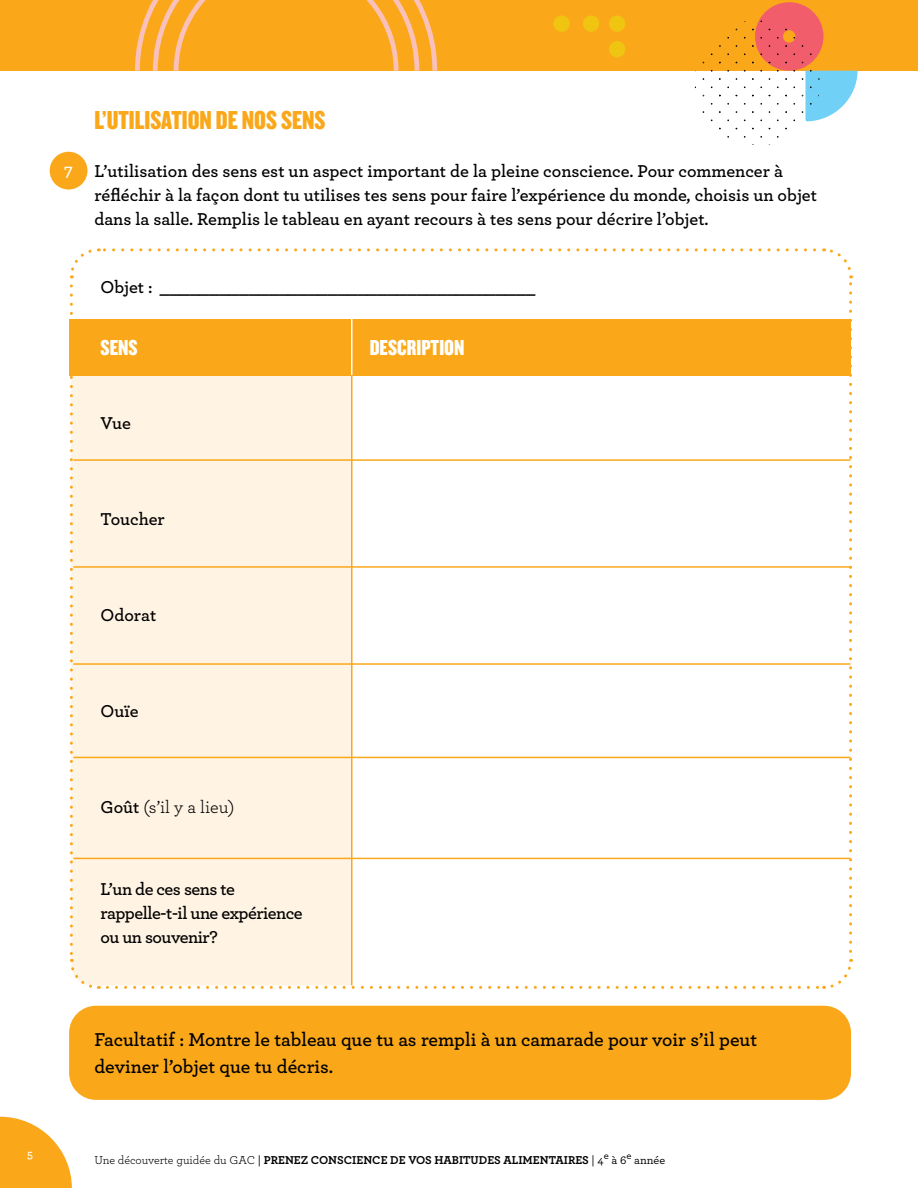
<style>
.page{position:relative;width:918px;height:1188px;background:#fff}
.page>*{position:absolute;margin:0;border:0;box-sizing:border-box;transform-origin:0 0}
.t1{font:27px "Knockout HTF69 Full Liteweight";color:#faa81a}
.t2{font:22.5px "Knockout HTF69 Full Liteweight";color:#fff}
.t3{font:600 19.5px/27px "Archer";color:#000}
.t4{font:600 18px/24px "Archer";color:#000}
.t5{font:600 18px/24px "Archer";letter-spacing:-.03em;color:#000}
.t6{font:18px "Archer";color:#000}
.t7{font:600 18px "Archer";color:#fff}
.t8{font:700 12px "Archer";color:#000}
.t9{font:600 12px "Archer";color:#fff}
.s1{font-weight:600}
.s2{font-weight:400}
.s3{font-weight:500}
</style>
<div class="page">
<div style="left:99px;top:375px;width:252px;height:610px;background:#fff3e3"></div>
<svg style="left:107px;top:986px;width:712px;height:3px"></svg>
<svg style="left:69px;top:286px;width:30px;height:703px;background:#fef2e1"></svg>
<svg style="left:824px;top:959px;width:29px;height:30px"></svg>
<svg style="left:824px;top:248px;width:29px;height:703px"></svg>
<svg style="left:70px;top:248px;width:745px;height:30px"></svg>
<hr style="left:351px;top:369px;width:1px;height:616px;background:#faa81a">
<div style="left:69px;top:319px;width:782px;height:56px;background:#faa81a"></div>
<div style="left:69px;top:1006px;width:782px;height:94px;background:#faa81a;border-radius:27px"></div>
<hr style="left:73px;top:459px;width:777px;height:2px;background:#faa81a">
<hr style="left:73px;top:566px;width:777px;height:2px;background:#faa81a">
<hr style="left:73px;top:663px;width:777px;height:2px;background:#faa81a">
<hr style="left:73px;top:757px;width:777px;height:1px;background:#faa81a">
<hr style="left:73px;top:858px;width:777px;height:1px;background:#faa81a">
<hr style="left:351px;top:319px;width:1px;height:56px;background:#fff">
<div style="left:50px;top:152px;width:37px;height:38px;background:#faa81a;border-radius:50%"></div>
<div style="left:0;top:0;width:918px;height:71px;background:#faa81a"></div>
<svg style="left:752px;top:2px;width:106px;height:119px"></svg>
<div style="left:583px;top:16px;width:16px;height:16px;background:#f0c512;border-radius:50%"></div>
<div style="left:553px;top:16px;width:17px;height:16px;background:#f0c512;border-radius:50%"></div>
<div style="left:609px;top:41px;width:16px;height:16px;background:#f0c512;border-radius:50%"></div>
<div style="left:609px;top:16px;width:16px;height:16px;background:#f0c512;border-radius:50%"></div>
<svg style="left:135px;top:0;width:302px;height:71px"></svg>
<svg style="left:0;top:1117px;width:72px;height:71px"></svg>
<p class="t7" style="left:64px;top:157px;width:10px">7</p>
<h1 class="t1" style="left:94px;top:106px;width:233px">L’UTILISATION DE NOS SENS</h1>
<p class="t4" style="left:94px;top:158px;width:724px">L’utilisation des sens est un aspect important de la pleine conscience. Pour commencer à réfléchir à la façon dont tu utilises tes sens pour faire l’expérience du monde, choisis un objet dans la salle. Remplis le tableau en ayant recours à tes sens pour décrire l’objet.</p>
<p class="t4" style="left:100px;top:274px;width:436px">Objet : ______________________________________</p>
<p class="t2" style="left:100px;top:336px;width:39px">SENS</p>
<p class="t2" style="left:370px;top:336px;width:96px">DESCRIPTION</p>
<p class="t4" style="left:100px;top:410px;width:32px">Vue</p>
<p class="t4" style="left:100px;top:506px;width:66px">Toucher</p>
<p class="t4" style="left:100px;top:602px;width:57px">Odorat</p>
<p class="t4" style="left:100px;top:698px;width:40px">Ouïe</p>
<p class="t6" style="left:100px;top:794px;width:135px"><span class="s1">Goût</span> (s’il y a lieu)</p>
<p class="t5" style="left:100px;top:876px;width:204px">L’un de ces sens te rappelle-t-il une expérience ou un souvenir?</p>
<p class="t9" style="left:27px;top:1145px;width:7px">5</p>
<p class="t3" style="left:94px;top:1025px;width:664px">Facultatif : Montre le tableau que tu as rempli à un camarade pour voir s’il peut deviner l’objet que tu décris.</p>
<p class="t8" style="left:94px;top:1150px;width:572px"><span class="s2">Une découverte guidée du GAC</span> <span class="s3">|</span> PRENEZ CONSCIENCE DE VOS HABITUDES ALIMENTAIRES <span class="s3">| 4</span><sup>e</sup> <span class="s3">à 6</span><sup>e</sup> <span class="s3">année</span></p>
</div>
